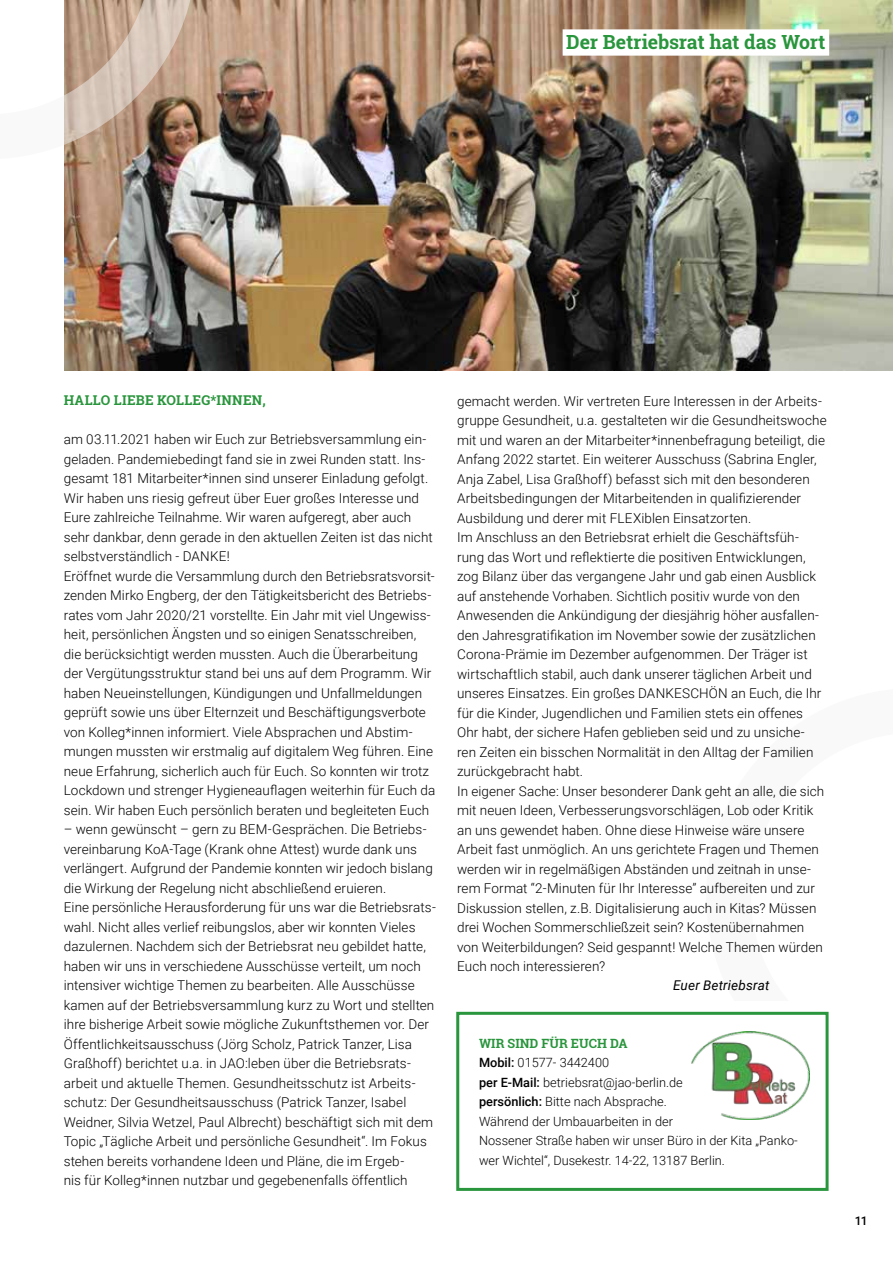
<style>
.page{position:relative;width:893px;height:1263px;background:#fff}
.page>*{position:absolute;margin:0;border:0;box-sizing:border-box;transform-origin:0 0}
.t1{font:700 19.5px "Roboto Slab";letter-spacing:-.01em;color:#29953c}
.t2{font:300 13.5px/19.5px "Roboto";letter-spacing:.005em;color:#000}
.t3{font:700 13.5px "Roboto Slab";letter-spacing:.02em;color:#29953c}
.t4{font:italic 13.5px "Roboto";letter-spacing:.01em;color:#000}
.t5{font:300 12.75px/19.5px "Roboto";color:#000}
.t6{font:700 12.75px "Roboto Slab";color:#29953c}
.t7{font:500 12px "Roboto";color:#000}
.s1{font-weight:500}
</style>
<div class="page">
<img style="left:65px;top:0;width:828px;height:371px">
<svg style="left:64px;top:0;width:132px;height:159px"></svg>
<div style="left:456px;top:1012px;width:373px;height:179px;border:3px solid #29953c"></div>
<img style="left:691px;top:1031px;width:118px;height:88px">
<div style="left:563px;top:29px;width:266px;height:27px;background:#fff"></div>
<h1 class="t1" style="left:566px;top:29px;width:261px">Der Betriebsrat hat das Wort</h1>
<p class="t3" style="left:64px;top:391px;width:203px">HALLO LIEBE KOLLEG*INNEN,</p>
<p class="t2" style="left:64px;top:429px;width:373px">am 03.11.2021 haben wir Euch zur Betriebsversammlung ein&shy;geladen. Pandemiebedingt fand sie in zwei Runden statt. Ins&shy;gesamt 181 Mitarbeiter*innen sind unserer Einladung gefolgt.<br>Wir haben uns riesig gefreut über Euer großes Interesse und Eure zahlreiche Teilnahme. Wir waren aufgeregt, aber auch sehr dankbar, denn gerade in den aktuellen Zeiten ist das nicht selbstverständlich - DANKE!<br>Eröffnet wurde die Versammlung durch den Betriebsratsvorsit&shy;zenden Mirko Engberg, der den Tätigkeitsbericht des Betriebs&shy;rates vom Jahr 2020/21 vorstellte. Ein Jahr mit viel Ungewiss&shy;heit, persönlichen Ängsten und so einigen Senatsschreiben, die berücksichtigt werden mussten. Auch die Überarbeitung der Vergütungsstruktur stand bei uns auf dem Programm. Wir haben Neueinstellungen, Kündigungen und Unfallmeldungen geprüft sowie uns über Elternzeit und Beschäftigungsverbote von Kolleg*innen informiert. Viele Absprachen und Abstim&shy;mungen mussten wir erstmalig auf digitalem Weg führen. Eine neue Erfahrung, sicherlich auch für Euch. So konnten wir trotz Lockdown und strenger Hygieneauflagen weiterhin für Euch da sein. Wir haben Euch persönlich beraten und begleiteten Euch</p>
<p class="t2" style="left:64px;top:819px;width:374px">– wenn gewünscht – gern zu BEM-Gesprächen. Die Betriebs&shy;vereinbarung KoA-Tage (Krank ohne Attest) wurde dank uns verlängert. Aufgrund der Pandemie konnten wir jedoch bislang die Wirkung der Regelung nicht abschließend eruieren.<br>Eine persönliche Herausforderung für uns war die Betriebsrats&shy;wahl. Nicht alles verlief reibungslos, aber wir konnten Vieles dazulernen. Nachdem sich der Betriebsrat neu gebildet hatte, haben wir uns in verschiedene Ausschüsse verteilt, um noch intensiver wichtige Themen zu bearbeiten. Alle Ausschüsse kamen auf der Betriebsversammlung kurz zu Wort und stellten ihre bisherige Arbeit sowie mögliche Zukunftsthemen vor. Der Öffentlichkeitsausschuss (Jörg Scholz, Patrick Tanzer, Lisa Graßhoff) berichtet u.a. in JAO:leben über die Betriebsrats&shy;arbeit und aktuelle Themen. Gesundheitsschutz ist Arbeits&shy;schutz: Der Gesundheitsausschuss (Patrick Tanzer, Isabel Weidner, Silvia Wetzel, Paul Albrecht) beschäftigt sich mit dem Topic „Tägliche Arbeit und persönliche Gesundheit“. Im Fokus stehen bereits vorhandene Ideen und Pläne, die im Ergeb-<br>nis für Kolleg*innen nutzbar und gegebenenfalls öffentlich</p>
<p class="t2" style="left:457px;top:390px;width:371px">gemacht werden. Wir vertreten Eure Interessen in der Arbeits&shy;gruppe Gesundheit, u.a. gestalteten wir die Gesundheitswoche mit und waren an der Mitarbeiter*innenbefragung beteiligt, die Anfang 2022 startet. Ein weiterer Ausschuss (Sabrina Engler, Anja Zabel, Lisa Graßhoff) befasst sich mit den besonderen Arbeitsbedingungen der Mitarbeitenden in qualifizierender Ausbildung und derer mit FLEXiblen Einsatzorten.<br>Im Anschluss an den Betriebsrat erhielt die Geschäftsfüh&shy;rung das Wort und reflektierte die positiven Entwicklungen, zog Bilanz über das vergangene Jahr und gab einen Ausblick auf anstehende Vorhaben. Sichtlich positiv wurde von den Anwesenden die Ankündigung der diesjährig höher ausfallen&shy;den Jahresgratifikation im November sowie der zusätzlichen Corona-Prämie im Dezember aufgenommen. Der Träger ist wirtschaftlich stabil, auch dank unserer täglichen Arbeit und unseres Einsatzes. Ein großes DANKESCHÖN an Euch, die Ihr für die Kinder, Jugendlichen und Familien stets ein offenes Ohr habt, der sichere Hafen geblieben seid und zu unsiche&shy;ren Zeiten ein bisschen Normalität in den Alltag der Familien zurückgebracht habt.<br>In eigener Sache: Unser besonderer Dank geht an alle, die sich mit neuen Ideen, Verbesserungsvorschlägen, Lob oder Kritik an uns gewendet haben. Ohne diese Hinweise wäre unsere Arbeit fast unmöglich. An uns gerichtete Fragen und Themen werden wir in regelmäßigen Abständen und zeitnah in unse&shy;rem Format “2-Minuten für Ihr Interesse” aufbereiten und zur Diskussion stellen, z.B. Digitalisierung auch in Kitas? Müssen drei Wochen Sommerschließzeit sein? Kostenübernahmen von Weiterbildungen? Seid gespannt! Welche Themen würden Euch noch interessieren?</p>
<p class="t4" style="left:673px;top:976px;width:98px">Euer Betriebsrat</p>
<p class="t6" style="left:479px;top:1034px;width:150px">WIR SIND FÜR EUCH DA</p>
<p class="t5" style="left:479px;top:1053px;width:320px"><span class="s1">Mobil:</span> 01577- 3442400<br><span class="s1">per E-Mail:</span> betriebsrat@jao-berlin.de<br><span class="s1">persönlich:</span> Bitte nach Absprache.<br>Während der Umbauarbeiten in der<br>Nossener Straße haben wir unser Büro in der Kita „Panko&shy;wer Wichtel“, Dusekestr. 14-22, 13187 Berlin.</p>
<p class="t7" style="left:855px;top:1212px;width:14px">11</p>
</div>
